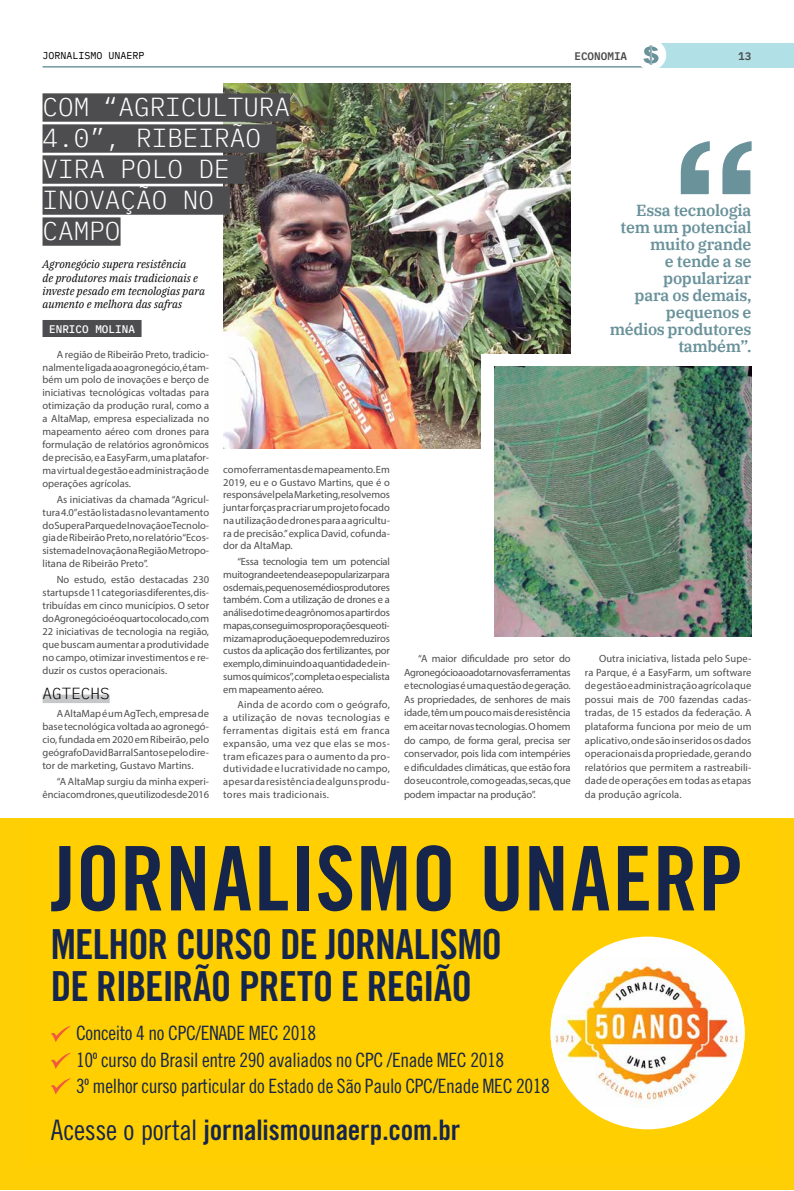
<style>
.page{position:relative;width:794px;height:1191px;background:#fff}
.page>*{position:absolute;margin:0;border:0;box-sizing:border-box;transform-origin:0 0}
.t1{font:89.1px "Trade Gothic LT Std Bd Cn 20";letter-spacing:.01em;color:#16254c}
.t2{font:41.4px/42.3px "Trade Gothic LT Std Bd Cn 20";letter-spacing:-.02em;color:#16254c}
.t3{font:28.2px "Trade Gothic LT Std Bd Cn 20";letter-spacing:-.005em;color:#16254c}
.t4{font:300 26px/31px "IBM Plex Mono";color:#fff}
.t5{font:19.8px/26.3px "Trade Gothic LT Std Cn 18";letter-spacing:-.02em;color:#16254c}
.t6{font:600 16px/17px "IBM Plex Serif";letter-spacing:-.02em;color:#6a929b;text-align:right}
.t7{font:300 16px "IBM Plex Mono";color:#000}
.t8{font:italic 11px/13.2px "IBM Plex Serif";color:#000}
.t9{font:500 11px "IBM Plex Mono";color:#fff}
.t10{font:600 11px "IBM Plex Mono";color:#4d4d4f}
.t11{font:10.5px/12.9px "Myriad Pro";color:#4d4d4f;text-align:justify}
.t12{font:10px "IBM Plex Mono";color:#000}
.s1{font-family:"Trade Gothic LT Std Cn 18"}
</style>
<div class="page">
<hr style="left:43px;top:66px;width:608px;height:2px;background:#6a929b">
<div style="left:651px;top:43px;width:143px;height:25px;background:#b1e0e6"></div>
<div style="left:636px;top:40px;width:30px;height:30px;background:#fff;border-radius:50%"></div>
<svg style="left:643px;top:45px;width:16px;height:20px"></svg>
<div style="left:43px;top:694px;width:67px;height:9px;background:#c5c7c9"></div>
<img style="left:223px;top:83px;width:347px;height:366px">
<div style="left:43px;top:93px;width:247px;height:29px;background:#4d4d4f"></div>
<div style="left:43px;top:124px;width:234px;height:29px;background:#4d4d4f"></div>
<div style="left:43px;top:155px;width:202px;height:29px;background:#4d4d4f"></div>
<div style="left:43px;top:186px;width:187px;height:29px;background:#4d4d4f"></div>
<div style="left:43px;top:217px;width:78px;height:29px;background:#4d4d4f"></div>
<div style="left:43px;top:320px;width:99px;height:17px;background:#4d4d4f"></div>
<div style="left:0;top:818px;width:794px;height:371px;background:#fecf05"></div>
<div style="left:24px;top:819px;width:747px;height:347px;background:#ffcf01"></div>
<svg style="left:51px;top:1026px;width:20px;height:15px"></svg>
<svg style="left:51px;top:1053px;width:20px;height:15px"></svg>
<svg style="left:51px;top:1078px;width:20px;height:16px"></svg>
<div style="left:550px;top:936px;width:194px;height:193px;background:#fff;border-radius:50%"></div>
<img style="left:550px;top:957px;width:194px;height:150px">
<div style="left:481px;top:355px;width:106px;height:99px;background:#fff"></div>
<img style="left:494px;top:367px;width:257px;height:269px">
<svg style="left:680px;top:141px;width:72px;height:54px"></svg>
<p class="t12" style="left:43px;top:48px;width:104px">JORNALISMO UNAERP</p>
<p class="t10" style="left:574px;top:47px;width:54px">ECONOMIA</p>
<p class="t10" style="left:738px;top:47px;width:15px">13</p>
<h3 class="t4" style="left:43px;top:90px;width:249px">COM “AGRICULTURA<br>4.0”, RIBEIRÃO<br>VIRA POLO DE<br>INOVAÇÃO NO<br>CAMPO</h3>
<p class="t8" style="left:43px;top:257px;width:164px">Agronegócio supera resistência<br>de produtores mais tradicionais e investe pesado em tecnologias para aumento e melhora das safras</p>
<p class="t9" style="left:49px;top:320px;width:87px">ENRICO MOLINA</p>
<p class="t11" style="left:43px;top:347px;width:168px;text-indent:14px">A região de Ribeirão Preto, tradicio&shy;nalmente ligada ao agronegócio, é tam&shy;bém um polo de inovações e berço de iniciativas tecnológicas voltadas para otimização da produção rural, como a a AltaMap, empresa especializada no mapeamento aéreo com drones para formulação de relatórios agronômicos de precisão, e a EasyFarm, uma platafor&shy;ma virtual de gestão e administração de operações agrícolas.</p>
<p class="t11" style="left:43px;top:492px;width:168px;text-indent:14px">As iniciativas da chamada “Agricul&shy;tura 4.0” estão listadas no levantamento do Supera Parque de Inovação e Tecnolo&shy;gia de Ribeirão Preto, no relatório “Ecos&shy;sistema de Inovação na Região Metropo&shy;litana de Ribeirão Preto”.</p>
<p class="t11" style="left:43px;top:573px;width:168px;text-indent:14px">No estudo, estão destacadas 230 startups de 11 categorias diferentes, dis&shy;tribuídas em cinco municípios. O setor do Agronegócio é o quarto colocado, com 22 iniciativas de tecnologia na região, que buscam aumentar a produtividade no campo, otimizar investimentos e re&shy;duzir os custos operacionais.</p>
<h3 class="t7" style="left:43px;top:681px;width:69px">AGTECHS</h3>
<p class="t11" style="left:43px;top:707px;width:168px;text-indent:14px">A AltaMap é um AgTech, empresa de base tecnológica voltada ao agronegó&shy;cio, fundada em 2020 em Ribeirão, pelo geógrafo David Barral Santos e pelo dire&shy;tor de marketing, Gustavo Martins.</p>
<p class="t11" style="left:43px;top:775px;width:168px;text-align:right">“A AltaMap surgiu da minha experi&shy;ência com drones, que utilizo desde 2016</p>
<p class="t11" style="left:223px;top:463px;width:168px">como ferramentas de mapeamento. Em 2019, eu e o Gustavo Martins, que é o responsável pela Marketing, resolvemos juntar forças pra criar um projeto focado na utilização de drones para a agricultu&shy;ra de precisão.” explica David, cofunda&shy;dor da AltaMap.</p>
<p class="t11" style="left:223px;top:555px;width:168px;text-indent:14px">“Essa tecnologia tem um potencial muito grande e tende a se popularizar para os demais, pequenos e médios produtores também. Com a utilização de drones e a análise do time de agrônomos a partir dos mapas, conseguimos propor ações que oti&shy;mizam a produção e que podem reduzir os custos da aplicação dos fertilizantes, por exemplo, diminuindo a quantidade de in&shy;sumos químicos”, completa o especialista em mapeamento aéreo.</p>
<p class="t11" style="left:223px;top:698px;width:168px;text-indent:14px">Ainda de acordo com o geógrafo, a utilização de novas tecnologias e ferramentas digitais está em franca expansão, uma vez que elas se mos&shy;tram eficazes para o aumento da pro&shy;dutividade e lucratividade no campo, apesar da resistência de alguns produ&shy;tores mais tradicionais.</p>
<h3 class="t6" style="left:609px;top:201px;width:143px">Essa tecnologia tem um potencial muito grande<br>e tende a se popularizar<br>para os demais, pequenos e médios produtores também”.</h3>
<p class="t11" style="left:404px;top:651px;width:168px;line-height:13.6px;text-indent:14px">“A maior dificuldade pro setor do Agronegócio ao adotar novas ferramentas e tecnologias é uma questão de geração.<br>As propriedades, de senhores de mais idade, têm um pouco mais de resistência em aceitar novas tecnologias. O homem do campo, de forma geral, precisa ser conservador, pois lida com intempéries e dificuldades climáticas, que estão fora do seu controle, como geadas, secas, que podem impactar na produção”.</p>
<p class="t11" style="left:585px;top:651px;width:168px;line-height:13.6px;text-indent:14px">Outra iniciativa, listada pelo Supe&shy;ra Parque, é a EasyFarm, um software de gestão e administração agrícola que possui mais de 700 fazendas cadas&shy;tradas, de 15 estados da federação. A plataforma funciona por meio de um aplicativo, onde são inseridos os dados operacionais da propriedade, gerando relatórios que permitem a rastreabili&shy;dade de operações em todas as etapas da produção agrícola.</p>
<h1 class="t1" style="left:51px;top:824px;width:693px">JORNALISMO UNAERP</h1>
<h2 class="t2" style="left:51px;top:922px;width:453px">MELHOR CURSO DE JORNALISMO<br>DE RIBEIRÃO PRETO E REGIÃO</h2>
<h3 class="t5" style="left:76px;top:1020px;width:475px">Conceito 4 no CPC/ENADE MEC 2018<br>10º curso do Brasil entre 290 avaliados no CPC /Enade MEC 2018<br>3º melhor curso particular do Estado de São Paulo CPC/Enade MEC 2018</h3>
<h3 class="t3" style="left:51px;top:1112px;width:411px"><span class="s1">Acesse o portal</span> jornalismounaerp.com.br</h3>
</div>
